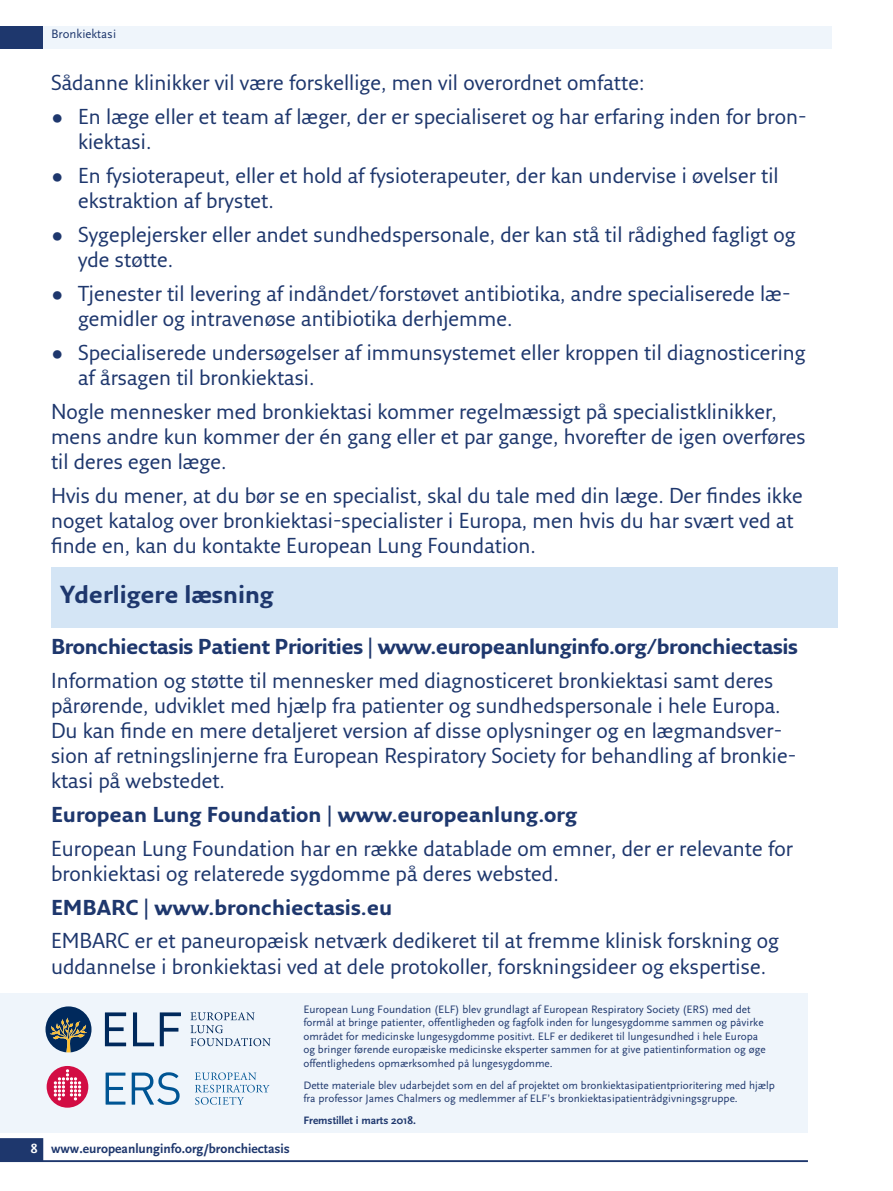
<style>
.page{position:relative;width:893px;height:1191px;background:#fff}
.page>*{position:absolute;margin:0;border:0;box-sizing:border-box;transform-origin:0 0}
.t1{font:700 24px "Fresco Sans Pro";color:#1e376d}
.t2{font:21px/25.2px "Fresco Sans Pro";color:#1e376d}
.t3{font:700 21px "Fresco Sans Pro";letter-spacing:-.02em;color:#1e376d}
.t4{font:700 21px "Fresco Sans Pro";color:#1e376d}
.t5{font:700 13.5px "Scala Sans";color:#1e376d}
.t6{font:12.75px "Scala Sans";color:#1e376d}
.t7{font:11.25px/13.5px "Scala Sans";color:#1e376d}
.t8{font:700 11.25px "Scala Sans";color:#1e376d}
.s1{color:#fff}
</style>
<div class="page">
<div style="left:0;top:992px;width:808px;height:140px;background:#eff5fb"></div>
<hr style="left:0;top:26px;width:808px;height:2px;background:#1e376d">
<svg style="left:105px;top:1012px;width:21px;height:34px"></svg>
<svg style="left:133px;top:1012px;width:21px;height:34px"></svg>
<svg style="left:160px;top:1012px;width:21px;height:34px"></svg>
<svg style="left:190px;top:1012px;width:81px;height:34px"></svg>
<svg style="left:46px;top:1006px;width:46px;height:46px"></svg>
<svg style="left:195px;top:1072px;width:74px;height:32px"></svg>
<svg style="left:106px;top:1072px;width:19px;height:32px"></svg>
<div style="left:47px;top:1066px;width:41px;height:41px;background:#d20d44;border-radius:50%"></div>
<svg style="left:54px;top:1069px;width:27px;height:31px"></svg>
<svg style="left:132px;top:1072px;width:48px;height:32px"></svg>
<div style="left:43px;top:26px;width:789px;height:23px;background:#eff5fb"></div>
<svg style="left:0;top:1138px;width:43px;height:22px"></svg>
<hr style="left:0;top:1160px;width:808px;height:2px;background:#1e376d">
<div style="left:0;top:27px;width:43px;height:22px;background:#1e376d"></div>
<div style="left:51px;top:567px;width:786px;height:61px;background:#d4e5f5"></div>
<p class="t6" style="left:51px;top:27px;width:67px">Bronkiektasi</p>
<p class="t2" style="left:51px;top:70px;width:595px">Sådanne klinikker vil være forskellige, men vil overordnet omfatte:</p>
<p class="t2" style="left:78px;top:103px;width:730px;text-indent:-27px">• En læge eller et team af læger, der er specialiseret og har erfaring inden for bron&shy;kiektasi.</p>
<p class="t2" style="left:78px;top:162px;width:702px;text-indent:-27px">• En fysioterapeut, eller et hold af fysioterapeuter, der kan undervise i øvelser til ekstraktion af brystet.</p>
<p class="t2" style="left:78px;top:221px;width:719px;text-indent:-27px">• Sygeplejersker eller andet sundhedspersonale, der kan stå til rådighed fagligt og yde støtte.</p>
<p class="t2" style="left:78px;top:280px;width:714px;text-indent:-27px">• Tjenester til levering af indåndet/forstøvet antibiotika, andre specialiserede læ&shy;gemidler og intravenøse antibiotika derhjemme.</p>
<p class="t2" style="left:78px;top:339px;width:729px;text-indent:-27px">• Specialiserede undersøgelser af immunsystemet eller kroppen til diagnosticering af årsagen til bronkiektasi.</p>
<p class="t2" style="left:51px;top:398px;width:756px">Nogle mennesker med bronkiektasi kommer regelmæssigt på specialistklinikker, mens andre kun kommer der én gang eller et par gange, hvorefter de igen overføres til deres egen læge.</p>
<p class="t2" style="left:51px;top:482px;width:753px">Hvis du mener, at du bør se en specialist, skal du tale med din læge. Der findes ikke noget katalog over bronkiektasi-specialister i Europa, men hvis du har svært ved at finde en, kan du kontakte European Lung Foundation.</p>
<p class="t1" style="left:60px;top:579px;width:215px">Yderligere læsning</p>
<p class="t3" style="left:51px;top:633px;width:748px">Bronchiectasis Patient Priorities | www.europeanlunginfo.org/bronchiectasis</p>
<p class="t2" style="left:51px;top:667px;width:747px">Information og støtte til mennesker med diagnosticeret bronkiektasi samt deres pårørende, udviklet med hjælp fra patienter og sundhedspersonale i hele Europa.<br>Du kan finde en mere detaljeret version af disse oplysninger og en lægmandsver&shy;sion af retningslinjerne fra European Respiratory Society for behandling af bronkie&shy;ktasi på webstedet.</p>
<p class="t4" style="left:51px;top:801px;width:528px">European Lung Foundation | www.europeanlung.org</p>
<p class="t2" style="left:51px;top:835px;width:743px">European Lung Foundation har en række datablade om emner, der er relevante for bronkiektasi og relaterede sygdomme på deres websted.</p>
<p class="t4" style="left:51px;top:894px;width:343px">EMBARC | www.bronchiectasis.eu</p>
<p class="t2" style="left:51px;top:928px;width:729px">EMBARC er et paneuropæisk netværk dedikeret til at fremme klinisk forskning og uddannelse i bronkiektasi ved at dele protokoller, forskningsideer og ekspertise.</p>
<p class="t5" style="left:31px;top:1141px;width:261px"><span class="s1">8</span> www.europeanlunginfo.org/bronchiectasis</p>
<p class="t7" style="left:303px;top:1002px;width:464px">European Lung Foundation (ELF) blev grundlagt af European Respiratory Society (ERS) med det formål at bringe patienter, offentligheden og fagfolk inden for lungesygdomme sammen og påvirke området for medicinske lungesygdomme positivt. ELF er dedikeret til lungesundhed i hele Europa og bringer førende europæiske medicinske eksperter sammen for at give patientinformation og øge offentlighedens opmærksomhed på lungesygdomme.</p>
<p class="t7" style="left:303px;top:1078px;width:473px">Dette materiale blev udarbejdet som en del af projektet om bronkiektasipatientprioritering med hjælp fra professor James Chalmers og medlemmer af ELF’s bronkiektasipatientrådgivningsgruppe.</p>
<p class="t8" style="left:303px;top:1114px;width:114px">Fremstillet i marts 2018.</p>
</div>
